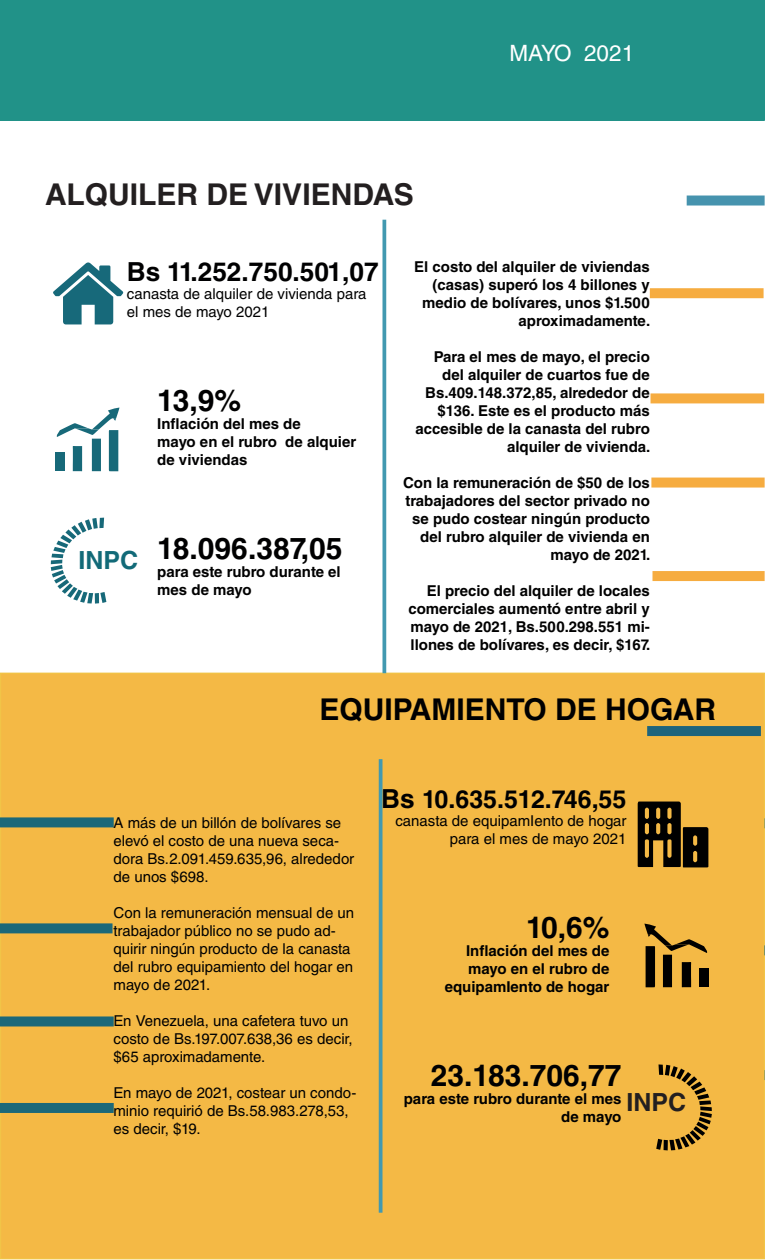
<style>
.page{position:relative;width:765px;height:1260px;background:#fff}
.page>*{position:absolute;margin:0;border:0;box-sizing:border-box;transform-origin:0 0}
.t1{font:700 30px "Helvetica LT Std";color:#000001}
.t2{font:700 30px "Helvetica LT Std";color:#231f20}
.t3{font:700 26.25px "Helvetica LT Std";color:#000001}
.t4{font:700 25px "Helvetica LT Std";color:#000001}
.t5{font:700 25px "Helvetica LT Std";color:#231f20}
.t6{font:700 25px "Helvetica LT Std";color:#126a78}
.t7{font:22.5px "Helvetica LT Std";color:#fff}
.t8{font:700 15px/18px "Helvetica LT Std";color:#000001;text-align:right}
.t9{font:15px/18px "Helvetica LT Std";letter-spacing:-.005em;color:#000001}
.s1{font-size:26.25px}
</style>
<div class="page">
<div style="left:1px;top:673px;width:763px;height:586px;background:#f4b945"></div>
<div style="left:647px;top:726px;width:114px;height:10px;background:#1d647d"></div>
<div style="left:0;top:0;width:765px;height:120px;background:#219288"></div>
<div style="left:687px;top:196px;width:78px;height:10px;background:#4693ae"></div>
<svg style="left:382px;top:220px;width:4px;height:453px;background:#59a5b9"></svg>
<hr style="left:379px;top:759px;width:3px;height:454px;background:#4299b0">
<svg style="left:57px;top:408px;width:62px;height:63px"></svg>
<div style="left:56px;top:452px;width:9px;height:19px;background:#176979"></div>
<svg style="left:644px;top:924px;width:63px;height:63px"></svg>
<div style="left:699px;top:968px;width:9px;height:19px;background:#000"></div>
<svg style="left:51px;top:518px;width:55px;height:86px"></svg>
<svg style="left:656px;top:1064px;width:56px;height:86px"></svg>
<div style="left:650px;top:288px;width:114px;height:10px;background:#f6ac40"></div>
<div style="left:651px;top:393px;width:113px;height:10px;background:#f6ac40"></div>
<div style="left:651px;top:478px;width:114px;height:10px;background:#f6ac40"></div>
<div style="left:0;top:817px;width:114px;height:10px;background:#1b6879"></div>
<div style="left:0;top:1016px;width:114px;height:10px;background:#1b6879"></div>
<div style="left:0;top:1103px;width:114px;height:10px;background:#1b6879"></div>
<div style="left:0;top:923px;width:113px;height:10px;background:#1b6879"></div>
<svg style="left:53px;top:262px;width:70px;height:62px"></svg>
<svg style="left:638px;top:802px;width:70px;height:65px"></svg>
<div style="left:653px;top:571px;width:112px;height:10px;background:#f6ac40"></div>
<svg style="left:764px;top:120px;width:1px;height:461px"></svg>
<p class="t2" style="left:45px;top:176px;width:370px">ALQUILER DE VIVIENDAS</p>
<p class="t7" style="left:510px;top:40px;width:126px">MAYO 2021</p>
<p class="t3" style="left:127px;top:256px;width:253px">Bs 11.252.750.501,07</p>
<p class="t9" style="left:127px;top:285px;width:241px">canasta de alquiler de vivienda para el mes de mayo 2021</p>
<p class="t1" style="left:157px;top:382px;width:85px">13,9%</p>
<p class="t8" style="left:157px;top:414px;width:145px">Inflación del mes de</p>
<p class="t8" style="left:157px;top:432px;width:200px;text-align:left">mayo en el rubro de alquier de viviendas</p>
<p class="t6" style="left:79px;top:545px;width:61px">INPC</p>
<p class="t1" style="left:157px;top:530px;width:187px">18.096.387,05</p>
<p class="t8" style="left:157px;top:562px;width:185px;text-align:left">para este rubro durante el mes de mayo</p>
<p class="t8" style="left:414px;top:257px;width:238px">El costo del alquiler de viviendas (casas) superó los 4 billones y medio de bolívares, unos $1.500 aproximadamente.</p>
<p class="t8" style="left:415px;top:347px;width:237px">Para el mes de mayo, el precio del alquiler de cuartos fue de<br>Bs.409.148.372,85, alrededor de $136. Este es el producto más accesible de la canasta del rubro alquiler de vivienda.</p>
<p class="t8" style="left:403px;top:473px;width:249px">Con la remuneración de $50 de los trabajadores del sector privado no se pudo costear ningún producto del rubro alquiler de vivienda en mayo de 2021.</p>
<p class="t8" style="left:408px;top:581px;width:244px;text-align:justify;text-indent:18px">El precio del alquiler de locales comerciales aumentó entre abril y mayo de 2021, Bs.500.298.551 mi&shy;llones de bolívares, es decir, $167.</p>
<p class="t1" style="left:320px;top:692px;width:398px">EQUIPAMIENTO DE HOGAR</p>
<p class="t9" style="left:114px;top:813px;width:242px">A más de un billón de bolívares se elevó el costo de una nueva seca&shy;dora Bs.2.091.459.635,96, alrededor de unos $698.</p>
<p class="t9" style="left:114px;top:903px;width:242px">Con la remuneración mensual de un trabajador público no se pudo ad&shy;quirir ningún producto de la canasta del rubro equipamiento del hogar en mayo de 2021.</p>
<p class="t9" style="left:114px;top:1011px;width:241px">En Venezuela, una cafetera tuvo un costo de Bs.197.007.638,36 es decir, $65 aproximadamente.</p>
<p class="t9" style="left:114px;top:1083px;width:244px">En mayo de 2021, costear un condo&shy;minio requirió de Bs.58.983.278,53, es decir, $19.</p>
<p class="t4" style="left:381px;top:784px;width:247px"><span class="s1">Bs</span> 10.635.512.746,55</p>
<p class="t9" style="left:395px;top:812px;width:233px;text-align:right">canasta de equipamIento de hogar para el mes de mayo 2021</p>
<p class="t1" style="left:526px;top:909px;width:85px">10,6%</p>
<p class="t8" style="left:466px;top:941px;width:145px">Inflación del mes de</p>
<p class="t8" style="left:468px;top:959px;width:143px">mayo en el rubro de</p>
<p class="t8" style="left:445px;top:977px;width:166px">equipamIento de hogar</p>
<p class="t1" style="left:431px;top:1057px;width:192px">23.183.706,77</p>
<p class="t8" style="left:404px;top:1089px;width:219px">para este rubro durante el mes de mayo</p>
<p class="t5" style="left:626px;top:1087px;width:61px">INPC</p>
</div>
